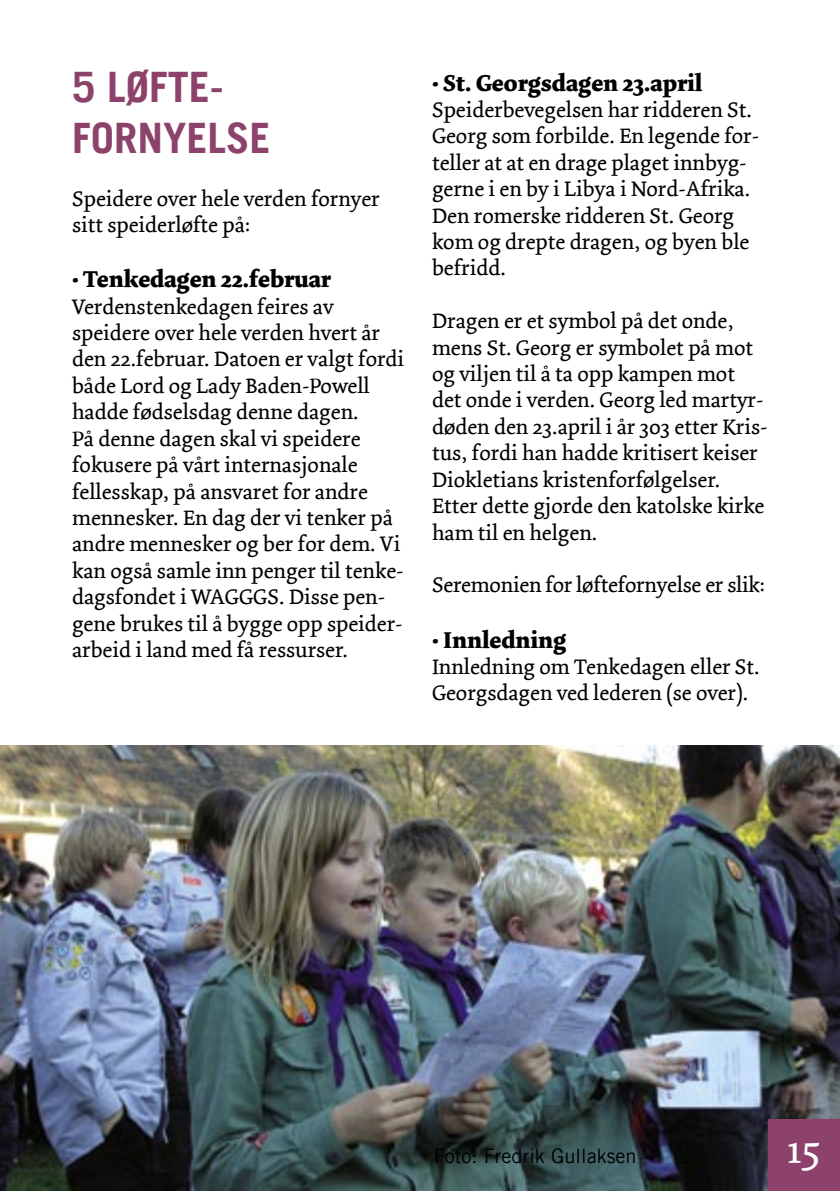
<style>
.page{position:relative;width:840px;height:1191px;background:#fff}
.page>*{position:absolute;margin:0;border:0;box-sizing:border-box;transform-origin:0 0}
.Kapitteltittel{font:700 42px "Trade Gothic LT";color:#8d426b}
.Brødtekst{font:42px "Dolly";color:#fff}
.Liten_tittel{font:700 24px "Dolly";color:#000}
.Brødtekst-2{font:22px/26.4px "Dolly";color:#000}
.Faktaboks{font:20px "Trade Gothic LT";color:#000}
</style>
<div class="page">
<img style="left:0;top:745px;width:839px;height:446px">
<div style="left:768px;top:1120px;width:71px;height:71px;background:#8d426b"></div>
<p class="Kapitteltittel" style="left:72px;top:62px;width:153px">5 LØFTE-</p>
<p class="Kapitteltittel" style="left:72px;top:112px;width:200px">FORNYELSE</p>
<p class="Brødtekst-2" style="left:72px;top:186px;width:309px">Speidere over hele verden fornyer sitt speiderløfte på:</p>
<p class="Liten_tittel" style="left:72px;top:264px;width:260px">• Tenkedagen 22.februar</p>
<p class="Brødtekst-2" style="left:72px;top:294px;width:333px">Verdenstenkedagen feires av speidere over hele verden hvert år den 22.februar. Datoen er valgt fordi både Lord og Lady Baden-Powell hadde fødselsdag denne dagen.<br>På denne dagen skal vi speidere fokusere på vårt internasjonale fellesskap, på ansvaret for andre mennesker. En dag der vi tenker på andre mennesker og ber for dem. Vi kan også samle inn penger til tenke&shy;dagsfondet i WAGGGS. Disse pen&shy;gene brukes til å bygge opp speider&shy;arbeid i land med få ressurser.</p>
<p class="Liten_tittel" style="left:432px;top:68px;width:272px">• St. Georgsdagen 23.april</p>
<p class="Brødtekst-2" style="left:432px;top:97px;width:328px">Speiderbevegelsen har ridderen St.<br>Georg som forbilde. En legende for&shy;teller at at en drage plaget innbyg&shy;gerne i en by i Libya i Nord-Afrika.<br>Den romerske ridderen St. Georg kom og drepte dragen, og byen ble befridd.</p>
<p class="Brødtekst-2" style="left:432px;top:308px;width:337px">Dragen er et symbol på det onde, mens St. Georg er symbolet på mot og viljen til å ta opp kampen mot det onde i verden. Georg led martyr&shy;døden den 23.april i år 303 etter Kris&shy;tus, fordi han hadde kritisert keiser<br>Diokletians kristenforfølgelser.<br>Etter dette gjorde den katolske kirke ham til en helgen.</p>
<p class="Brødtekst-2" style="left:432px;top:572px;width:334px">Seremonien for løftefornyelse er slik:</p>
<p class="Liten_tittel" style="left:432px;top:624px;width:136px">• Innledning</p>
<p class="Brødtekst-2" style="left:432px;top:654px;width:329px">Innledning om Tenkedagen eller St.<br>Georgsdagen ved lederen (se over).</p>
<p class="Faktaboks" style="left:433px;top:1144px;width:204px">Foto: Fredrik Gullaksen</p>
<p class="Brødtekst" style="left:786px;top:1124px;width:35px">15</p>
</div>
